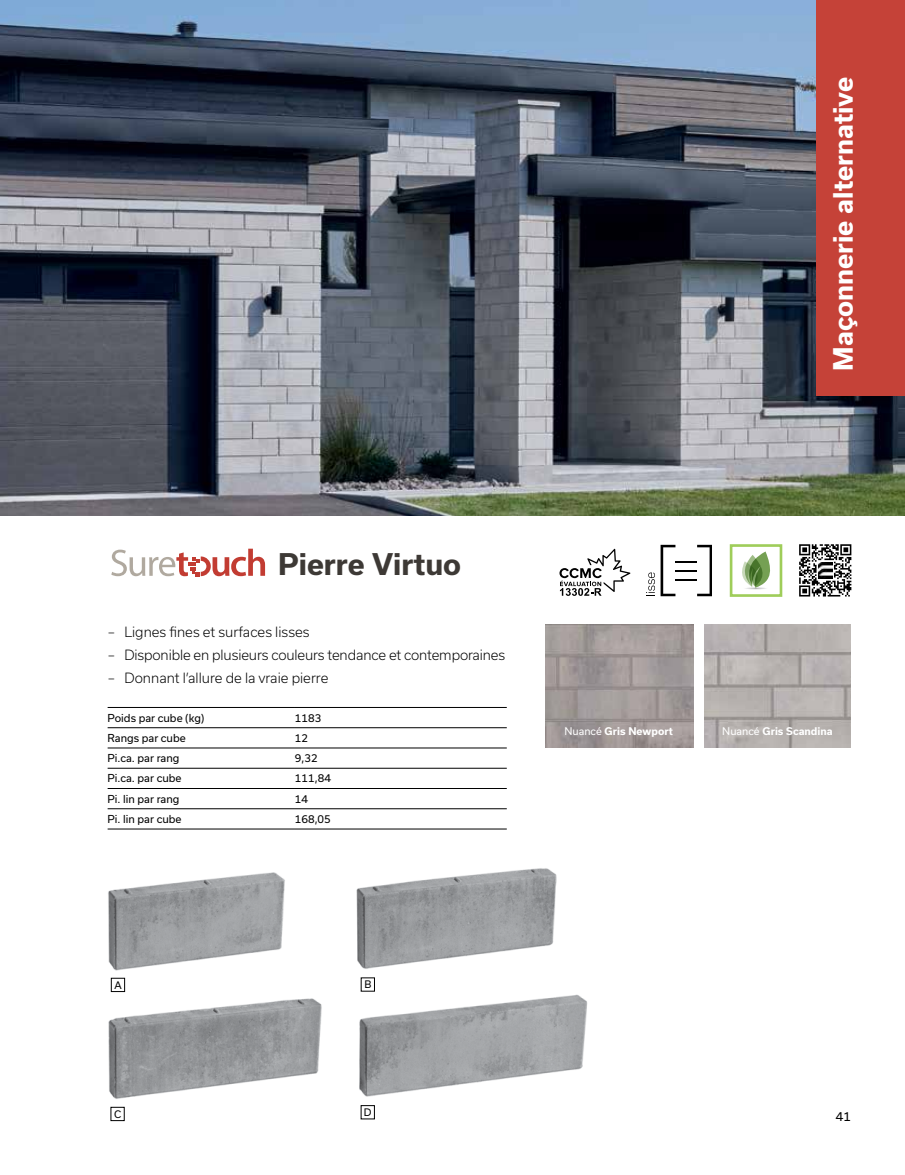
<style>
.page{position:relative;width:905px;height:1175px;background:#fff}
.page>*{position:absolute;margin:0;border:0;box-sizing:border-box;transform-origin:0 0}
.t1{font:700 28.5px "Usual";color:#3d3935}
.t2{font:700 25.5px "Usual";color:#fff}
.t3{font:300 13.5px "Usual";letter-spacing:-.01em;color:#000}
.t4{font:12px "Usual";color:#000}
.t5{font:10.5px "Usual";color:#000}
.t6{font:700 10.2px "Usual";color:#fff}
.t7{font:9.9px "Usual";color:#000}
.s1{font-weight:400}
</style>
<div class="page">
<img style="left:0;top:0;width:904px;height:515px">
<img style="left:108px;top:872px;width:177px;height:106px">
<img style="left:356px;top:868px;width:201px;height:101px">
<img style="left:108px;top:984px;width:214px;height:115px">
<img style="left:359px;top:984px;width:229px;height:113px">
<img style="left:704px;top:624px;width:146px;height:123px">
<img style="left:545px;top:624px;width:148px;height:123px">
<svg style="left:111px;top:548px;width:154px;height:28px"></svg>
<div style="left:111px;top:978px;width:14px;height:13px;border:1px solid #000"></div>
<div style="left:361px;top:1105px;width:13px;height:14px;border:1px solid #000"></div>
<div style="left:816px;top:0;width:88px;height:396px;background:#c54238"></div>
<hr style="left:108px;top:707px;width:187px;height:1px;background:#000">
<hr style="left:295px;top:707px;width:212px;height:1px;background:#000">
<hr style="left:108px;top:727px;width:187px;height:1px;background:#000">
<hr style="left:295px;top:727px;width:212px;height:1px;background:#000">
<hr style="left:108px;top:747px;width:187px;height:1px;background:#000">
<hr style="left:295px;top:747px;width:212px;height:1px;background:#000">
<hr style="left:108px;top:768px;width:187px;height:1px;background:#000">
<hr style="left:295px;top:768px;width:212px;height:1px;background:#000">
<hr style="left:108px;top:788px;width:187px;height:1px;background:#000">
<hr style="left:295px;top:788px;width:212px;height:1px;background:#000">
<hr style="left:108px;top:808px;width:187px;height:1px;background:#000">
<hr style="left:295px;top:808px;width:212px;height:1px;background:#000">
<hr style="left:108px;top:828px;width:187px;height:1px;background:#000">
<hr style="left:295px;top:828px;width:212px;height:1px;background:#000">
<svg style="left:742px;top:551px;width:28px;height:38px"></svg>
<div style="left:729px;top:544px;width:53px;height:53px;border:3px solid #9fcd5a"></div>
<svg style="left:646px;top:545px;width:66px;height:51px"></svg>
<svg style="left:799px;top:544px;width:53px;height:53px"></svg>
<svg style="left:799px;top:544px;width:52px;height:52px"></svg>
<img style="left:818px;top:562px;width:14px;height:16px">
<svg style="left:559px;top:549px;width:71px;height:47px"></svg>
<h2 class="t2" style="left:828px;top:371px;width:295px;rotate:-90deg">Maçonnerie alternative</h2>
<h1 class="t1" style="left:278px;top:548px;width:184px">Pierre Virtuo</h1>
<p class="t3" style="left:108px;top:623px;width:203px">– Lignes fi nes et surfaces lisses</p>
<p class="t3" style="left:108px;top:647px;width:398px">– Disponible en plusieurs couleurs tendance et contemporaines</p>
<p class="t3" style="left:108px;top:670px;width:222px">– Donnant l’allure de la vraie pierre</p>
<p class="t5" style="left:108px;top:711px;width:98px">Poids par cube (kg)</p>
<p class="t5" style="left:295px;top:711px;width:28px">1183</p>
<p class="t5" style="left:108px;top:732px;width:80px">Rangs par cube</p>
<p class="t5" style="left:295px;top:732px;width:15px">12</p>
<p class="t5" style="left:108px;top:752px;width:73px">Pi.ca. par rang</p>
<p class="t5" style="left:295px;top:752px;width:24px">9,32</p>
<p class="t5" style="left:108px;top:772px;width:75px">Pi.ca. par cube</p>
<p class="t5" style="left:295px;top:772px;width:37px">111,84</p>
<p class="t5" style="left:108px;top:792px;width:73px">Pi. lin par rang</p>
<p class="t5" style="left:295px;top:792px;width:15px">14</p>
<p class="t5" style="left:108px;top:813px;width:75px">Pi. lin par cube</p>
<p class="t5" style="left:295px;top:813px;width:37px">168,05</p>
<p class="t6" style="left:564px;top:725px;width:110px"><span class="s1">Nuancé</span> Gris Newport</p>
<p class="t6" style="left:722px;top:725px;width:112px"><span class="s1">Nuancé</span> Gris Scandina</p>
<p class="t7" style="left:114px;top:979px;width:9px">A</p>
<p class="t7" style="left:364px;top:978px;width:8px">B</p>
<p class="t7" style="left:114px;top:1108px;width:9px">C</p>
<p class="t7" style="left:364px;top:1106px;width:9px">D</p>
<p class="t4" style="left:835px;top:1109px;width:17px">41</p>
</div>
